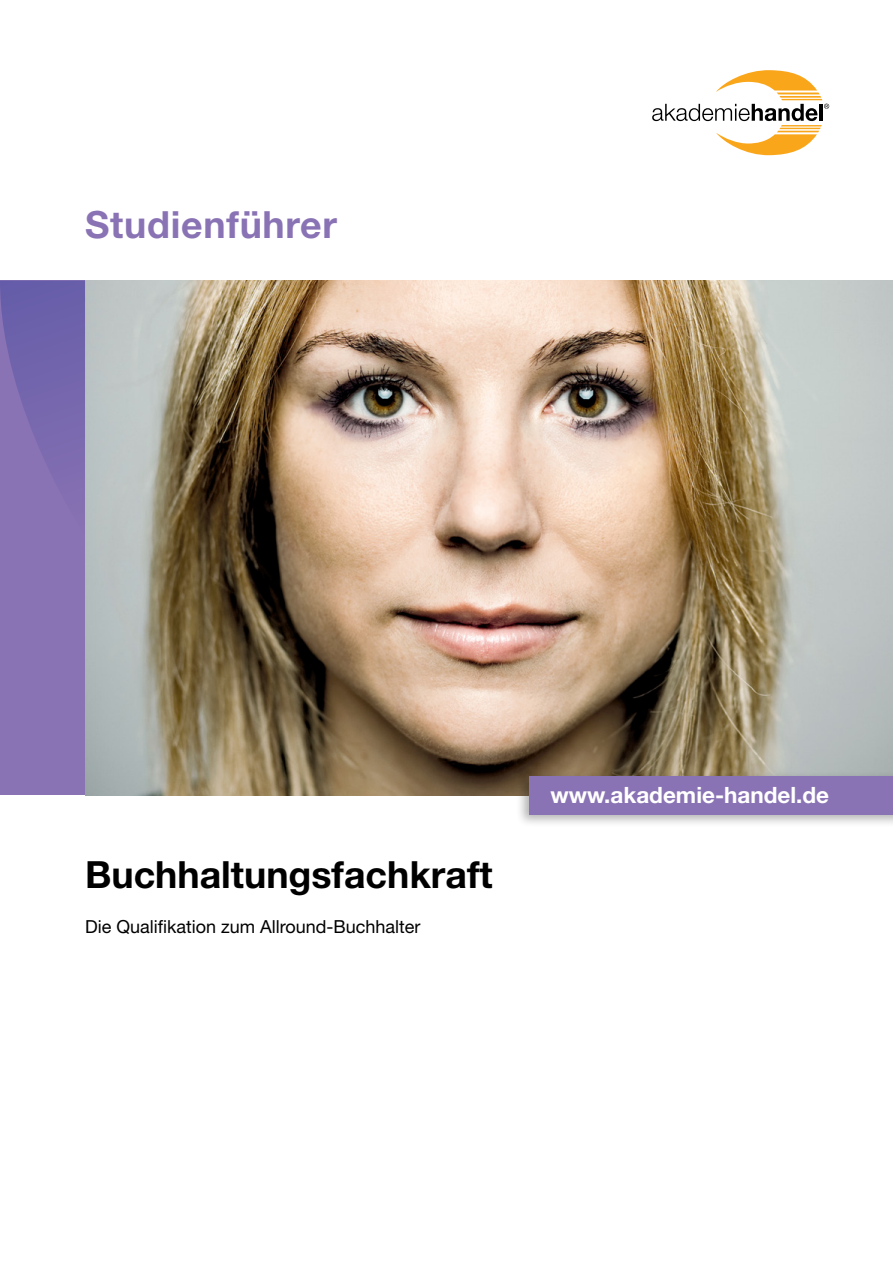
<style>
.page{position:relative;width:893px;height:1263px;background:#fff}
.page>*{position:absolute;margin:0;border:0;box-sizing:border-box;transform-origin:0 0}
.t1{font:700 37.5px "Helvetica Neue LT Std";color:#000}
.t2{font:700 37.5px "Helvetica Neue LT Std";letter-spacing:.02em;color:#8a73b4}
.t3{font:700 22.5px "Helvetica Neue LT Std";color:#fff}
.t4{font:18px "Helvetica Neue LT Std";color:#000}
</style>
<div class="page">
<img style="left:85px;top:281px;width:808px;height:514px">
<div style="left:0;top:281px;width:85px;height:514px;background:#8a73b4"></div>
<svg style="left:0;top:281px;width:85px;height:193px"></svg>
<div style="left:516px;top:771px;width:377px;height:57px;background:#000;opacity:.3"></div>
<div style="left:529px;top:776px;width:364px;height:38px;background:#8a73b4"></div>
<svg style="left:652px;top:70px;width:177px;height:85px"></svg>
<h1 class="t2" style="left:85px;top:202px;width:254px">Studienführer</h1>
<h1 class="t1" style="left:85px;top:851px;width:409px">Buchhaltungsfachkraft</h1>
<p class="t4" style="left:85px;top:915px;width:337px">Die Qualifikation zum Allround-Buchhalter</p>
<p class="t3" style="left:551px;top:781px;width:280px">www.akademie-handel.de</p>
</div>
